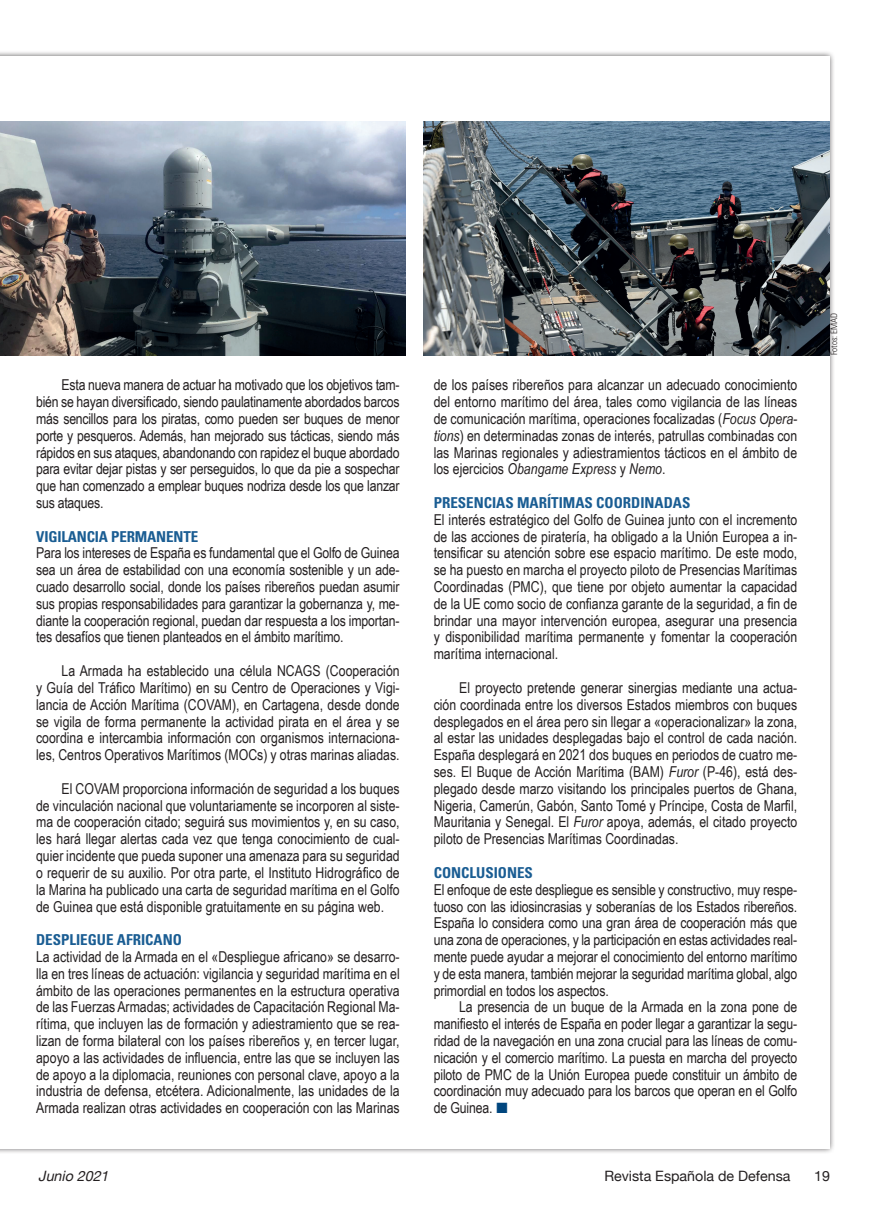
<style>
.page{position:relative;width:893px;height:1217px;background:#fff}
.page>*{position:absolute;margin:0;border:0;box-sizing:border-box;transform-origin:0 0}
.Texto_apoyo{font:15px/16.8px "Arial Narrow";color:#231f20;text-align:justify}
.Ladillo{font:700 condensed 15px "Univers";color:#1a5d93}
.t1{font:14.25px "Helvetica Neue";color:#231f20}
.t2{font:italic 14.25px "Helvetica Neue";color:#231f20}
.Crédito_foto{font:300 condensed 9px "Univers";letter-spacing:-.005em;color:#231f20}
.s1{font-style:italic}
.s2{font-family:"European Pi Three";color:#00467e}
</style>
<div class="page">
<img style="left:0;top:122px;width:405px;height:233px">
<img style="left:423px;top:122px;width:406px;height:233px">
<p class="Texto_apoyo" style="left:36px;top:376px;width:365px;text-indent:26px">Esta nueva manera de actuar ha motivado que los objetivos tam&shy;bién se hayan diversificado, siendo paulatinamente abordados barcos más sencillos para los piratas, como pueden ser buques de menor porte y pesqueros. Además, han mejorado sus tácticas, siendo más rápidos en sus ataques, abandonando con rapidez el buque abordado para evitar dejar pistas y ser perseguidos, lo que da pie a sospechar que han comenzado a emplear buques nodriza desde los que lanzar sus ataques.</p>
<p class="Ladillo" style="left:36px;top:527px;width:164px">VIGILANCIA PERMANENTE</p>
<p class="Texto_apoyo" style="left:36px;top:544px;width:365px">Para los intereses de España es fundamental que el Golfo de Guinea sea un área de estabilidad con una economía sostenible y un ade&shy;cuado desarrollo social, donde los países ribereños puedan asumir sus propias responsabilidades para garantizar la gobernanza y, me&shy;diante la cooperación regional, puedan dar respuesta a los importan&shy;tes desafíos que tienen planteados en el ámbito marítimo.</p>
<p class="Texto_apoyo" style="left:36px;top:661px;width:365px;text-indent:26px">La Armada ha establecido una célula NCAGS (Cooperación y Guía del Tráfico Marítimo) en su Centro de Operaciones y Vigi&shy;lancia de Acción Marítima (COVAM), en Cartagena, desde donde se vigila de forma permanente la actividad pirata en el área y se coordina e intercambia información con organismos internaciona&shy;les, Centros Operativos Marítimos (MOCs) y otras marinas aliadas.</p>
<p class="Texto_apoyo" style="left:36px;top:779px;width:365px;text-indent:26px">El COVAM proporciona información de seguridad a los buques de vinculación nacional que voluntariamente se incorporen al siste&shy;ma de cooperación citado; seguirá sus movimientos y, en su caso, les hará llegar alertas cada vez que tenga conocimiento de cual&shy;quier incidente que pueda suponer una amenaza para su seguridad o requerir de su auxilio. Por otra parte, el Instituto Hidrográfico de la Marina ha publicado una carta de seguridad marítima en el Golfo de Guinea que está disponible gratuitamente en su página web.</p>
<p class="Ladillo" style="left:36px;top:930px;width:147px">DESPLIEGUE AFRICANO</p>
<p class="Texto_apoyo" style="left:36px;top:947px;width:365px">La actividad de la Armada en el «Despliegue africano» se desarro&shy;lla en tres líneas de actuación: vigilancia y seguridad marítima en el ámbito de las operaciones permanentes en la estructura operativa de las Fuerzas Armadas; actividades de Capacitación Regional Ma&shy;rítima, que incluyen las de formación y adiestramiento que se rea&shy;lizan de forma bilateral con los países ribereños y, en tercer lugar, apoyo a las actividades de influencia, entre las que se incluyen las de apoyo a la diplomacia, reuniones con personal clave, apoyo a la industria de defensa, etcétera. Adicionalmente, las unidades de la Armada realizan otras actividades en cooperación con las Marinas</p>
<p class="Texto_apoyo" style="left:434px;top:376px;width:365px">de los países ribereños para alcanzar un adecuado conocimiento del entorno marítimo del área, tales como vigilancia de las líneas de comunicación marítima, operaciones focalizadas (<span class="s1">Focus Opera&shy;tions</span>) en determinadas zonas de interés, patrullas combinadas con las Marinas regionales y adiestramientos tácticos en el ámbito de los ejercicios <span class="s1">Obangame Express</span> y <span class="s1">Nemo</span>.</p>
<p class="Ladillo" style="left:434px;top:493px;width:258px">PRESENCIAS MARÍTIMAS COORDINADAS</p>
<p class="Texto_apoyo" style="left:434px;top:510px;width:365px">El interés estratégico del Golfo de Guinea junto con el incremento de las acciones de piratería, ha obligado a la Unión Europea a in&shy;tensificar su atención sobre ese espacio marítimo. De este modo, se ha puesto en marcha el proyecto piloto de Presencias Marítimas Coordinadas (PMC), que tiene por objeto aumentar la capacidad de la UE como socio de confianza garante de la seguridad, a fin de brindar una mayor intervención europea, asegurar una presencia y disponibilidad marítima permanente y fomentar la cooperación marítima internacional.</p>
<p class="Texto_apoyo" style="left:434px;top:678px;width:365px;text-indent:26px">El proyecto pretende generar sinergias mediante una actua&shy;ción coordinada entre los diversos Estados miembros con buques desplegados en el área pero sin llegar a «operacionalizar» la zona, al estar las unidades desplegadas bajo el control de cada nación.<br>España desplegará en 2021 dos buques en periodos de cuatro me&shy;ses. El Buque de Acción Marítima (BAM) <span class="s1">Furor</span> (P-46), está des&shy;plegado desde marzo visitando los principales puertos de Ghana, Nigeria, Camerún, Gabón, Santo Tomé y Príncipe, Costa de Marfil, Mauritania y Senegal. El <span class="s1">Furor</span> apoya, además, el citado proyecto piloto de Presencias Marítimas Coordinadas.</p>
<p class="Ladillo" style="left:434px;top:863px;width:101px">CONCLUSIONES</p>
<p class="Texto_apoyo" style="left:434px;top:880px;width:365px">El enfoque de este despliegue es sensible y constructivo, muy respe&shy;tuoso con las idiosincrasias y soberanías de los Estados ribereños.<br>España lo considera como una gran área de cooperación más que una zona de operaciones, y la participación en estas actividades real&shy;mente puede ayudar a mejorar el conocimiento del entorno marítimo y de esta manera, también mejorar la seguridad marítima global, algo primordial en todos los aspectos.</p>
<p class="Texto_apoyo" style="left:434px;top:997px;width:365px;text-indent:26px">La presencia de un buque de la Armada en la zona pone de manifiesto el interés de España en poder llegar a garantizar la segu&shy;ridad de la navegación en una zona crucial para las líneas de comu&shy;nicación y el comercio marítimo. La puesta en marcha del proyecto piloto de PMC de la Unión Europea puede constituir un ámbito de coordinación muy adecuado para los barcos que operan en el Golfo de Guinea. <span class="s2">L</span></p>
<p class="Crédito_foto" style="left:829px;top:355px;width:44px;rotate:-90deg">Fotos: EMAD</p>
<p class="t2" style="left:38px;top:1165px;width:76px">Junio2021</p>
<p class="t1" style="left:604px;top:1165px;width:188px">Revista Española de Defensa</p>
<p class="t1" style="left:814px;top:1165px;width:17px">19</p>
</div>
